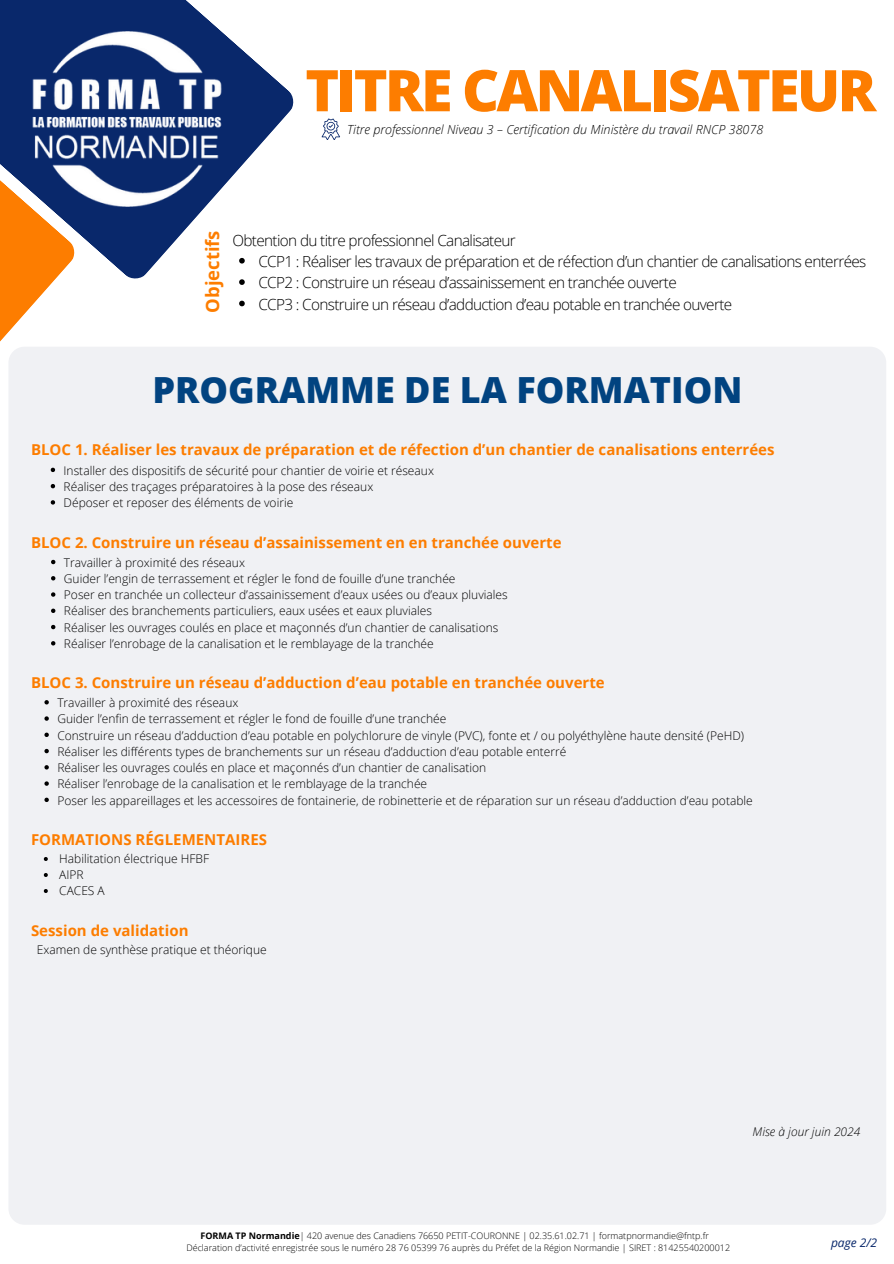
<style>
.page{position:relative;width:894px;height:1264px;background:#fff}
.page>*{position:absolute;margin:0;border:0;box-sizing:border-box;transform-origin:0 0}
.t1{font:800 57.45px "Open Sans";letter-spacing:-.05em;color:#fd7d00}
.t2{font:800 36px "Open Sans";color:#014380}
.t3{font:700 18.45px "Open Sans";color:#fd7d00}
.t4{font:300 15.3px/21.5px "Open Sans";letter-spacing:-.04em;color:#000}
.t5{font:700 15px "Open Sans";color:#fd7d00}
.t6{font:italic 300 12.6px "Open Sans";color:#000}
.t7{font:300 12px/16.2px "Open Sans";color:#000}
.t8{font:italic 300 12px "Open Sans";color:#000}
.t9{font:italic 12px "Open Sans";color:#09286b}
.t10{font:300 9px/12px "Open Sans";color:#000}
.s1{font-weight:700}
</style>
<div class="page">
<svg style="left:0;top:0;width:294px;height:279px"></svg>
<svg style="left:0;top:36px;width:76px;height:306px"></svg>
<img style="left:31px;top:31px;width:192px;height:176px">
<div style="left:8px;top:347px;width:878px;height:877px;background:#f0f1f4;border-radius:16px"></div>
<svg style="left:51px;top:467px;width:4px;height:5px"></svg>
<svg style="left:51px;top:484px;width:4px;height:4px"></svg>
<svg style="left:51px;top:500px;width:4px;height:4px"></svg>
<svg style="left:51px;top:560px;width:4px;height:4px"></svg>
<svg style="left:51px;top:576px;width:4px;height:4px"></svg>
<svg style="left:51px;top:592px;width:4px;height:4px"></svg>
<svg style="left:51px;top:608px;width:4px;height:5px"></svg>
<svg style="left:51px;top:625px;width:4px;height:4px"></svg>
<svg style="left:51px;top:641px;width:4px;height:4px"></svg>
<svg style="left:44px;top:700px;width:5px;height:4px"></svg>
<svg style="left:44px;top:716px;width:5px;height:4px"></svg>
<svg style="left:44px;top:732px;width:5px;height:5px"></svg>
<svg style="left:44px;top:749px;width:5px;height:4px"></svg>
<svg style="left:44px;top:765px;width:5px;height:4px"></svg>
<svg style="left:44px;top:781px;width:5px;height:4px"></svg>
<svg style="left:44px;top:797px;width:5px;height:5px"></svg>
<svg style="left:44px;top:857px;width:4px;height:4px"></svg>
<svg style="left:44px;top:873px;width:4px;height:4px"></svg>
<svg style="left:44px;top:889px;width:4px;height:4px"></svg>
<svg style="left:239px;top:258px;width:6px;height:5px"></svg>
<svg style="left:239px;top:279px;width:6px;height:6px"></svg>
<svg style="left:239px;top:301px;width:6px;height:5px"></svg>
<svg style="left:321px;top:118px;width:19px;height:22px"></svg>
<h1 class="t1" style="left:305px;top:47px;width:572px">TITRE CANALISATEUR</h1>
<p class="t6" style="left:347px;top:120px;width:417px">Titre professionnel Niveau 3 – Certification du Ministère du travail RNCP 38078</p>
<h3 class="t3" style="left:199px;top:313px;width:84px;rotate:-90deg">Objectifs</h3>
<p class="t4" style="left:258px;top:229px;width:609px;text-indent:-26px">Obtention du titre professionnel Canalisateur<br>CCP1 : Réaliser les travaux de préparation et de réfection d’un chantier de canalisations enterrées<br>CCP2 : Construire un réseau d’assainissement en tranchée ouverte</p>
<p class="t4" style="left:258px;top:293px;width:475px">CCP3 : Construire un réseau d’adduction d’eau potable en tranchée ouverte</p>
<h2 class="t2" style="left:152px;top:362px;width:591px">PROGRAMME DE LA FORMATION</h2>
<p class="t5" style="left:31px;top:439px;width:744px">BLOC 1. Réaliser les travaux de préparation et de réfection d’un chantier de canalisations enterrées</p>
<p class="t7" style="left:64px;top:462px;width:372px">Installer des dispositifs de sécurité pour chantier de voirie et réseaux<br>Réaliser des traçages préparatoires à la pose des réseaux<br>Déposer et reposer des éléments de voirie</p>
<p class="t5" style="left:31px;top:531px;width:532px">BLOC 2. Construire un réseau d’assainissement en en tranchée ouverte</p>
<p class="t7" style="left:64px;top:554px;width:445px">Travailler à proximité des réseaux<br>Guider l’engin de terrassement et régler le fond de fouille d’une tranchée<br>Poser en tranchée un collecteur d’assainissement d’eaux usées ou d’eaux pluviales Réaliser des branchements particuliers, eaux usées et eaux pluviales<br>Réaliser les ouvrages coulés en place et maçonnés d’un chantier de canalisations Réaliser l’enrobage de la canalisation et le remblayage de la tranchée</p>
<p class="t5" style="left:31px;top:672px;width:575px">BLOC 3. Construire un réseau d’adduction d’eau potable en tranchée ouverte</p>
<p class="t7" style="left:57px;top:694px;width:696px">Travailler à proximité des réseaux<br>Guider l’enfin de terrassement et régler le fond de fouille d’une tranchée<br>Construire un réseau d’adduction d’eau potable en polychlorure de vinyle (PVC), fonte et / ou polyéthylène haute densité (PeHD)<br>Réaliser les différents types de branchements sur un réseau d’adduction d’eau potable enterré<br>Réaliser les ouvrages coulés en place et maçonnés d’un chantier de canalisation<br>Réaliser l’enrobage de la canalisation et le remblayage de la tranchée<br>Poser les appareillages et les accessoires de fontainerie, de robinetterie et de réparation sur un réseau d’adduction d’eau potable</p>
<p class="t5" style="left:31px;top:829px;width:237px">FORMATIONS RÉGLEMENTAIRES</p>
<p class="t7" style="left:59px;top:850px;width:151px">Habilitation électrique HFBF<br>AIPR<br>CACES A</p>
<p class="t5" style="left:31px;top:919px;width:159px">Session de validation</p>
<p class="t7" style="left:37px;top:941px;width:231px">Examen de synthèse pratique et théorique</p>
<p class="t8" style="left:752px;top:1123px;width:109px">Mise à jour juin 2024</p>
<p class="t10" style="left:186px;top:1229px;width:545px;text-indent:14px"><span class="s1">FORMA TP Normandie</span>| 420 avenue des Canadiens 76650 PETIT-COURONNE | 02.35.61.02.71 | formatpnormandie@fntp.fr<br>Déclaration d’activité enregistrée sous le numéro 28 76 05399 76 auprès du Préfet de la Région Normandie | SIRET : 81425540200012</p>
<p class="t9" style="left:830px;top:1234px;width:48px">page 2/2</p>
</div>
